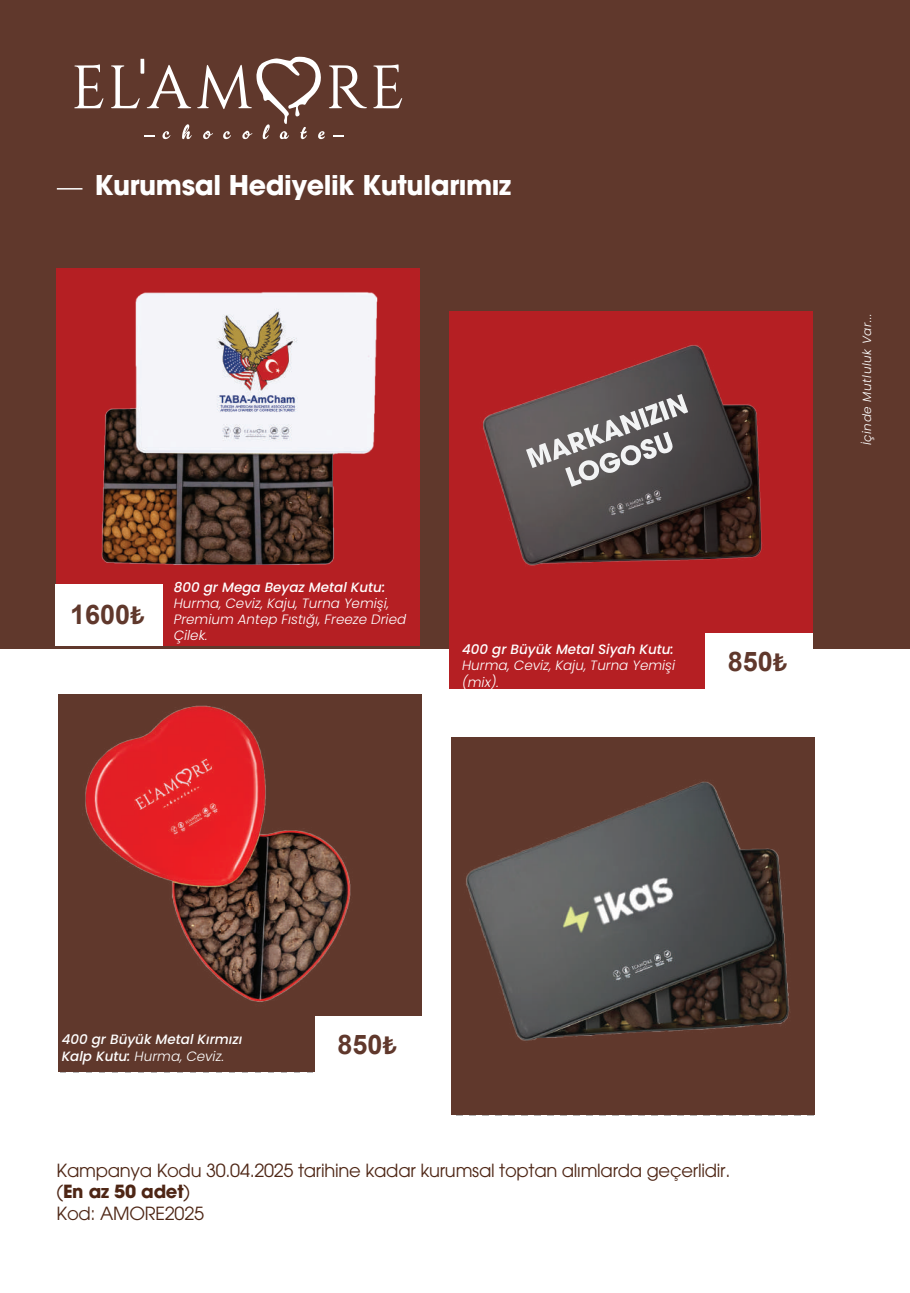
<style>
.page{position:relative;width:910px;height:1293px;background:#fff}
.page>*{position:absolute;margin:0;border:0;box-sizing:border-box;transform-origin:0 0}
.t1{font:700 27px "ITC Avant Garde Pro";letter-spacing:-.015em;color:#fff}
.t2{font:700 27px "Arial";color:#60382c}
.t3{font:18px/21.6px "ITC Avant Garde Pro";letter-spacing:-.015em;color:#4e2615}
.t4{font:italic 300 13.5px/16.2px "Poppins";color:#fff}
.t5{font:italic 500 13.5px/16.2px "Poppins";color:#fff}
.t6{font:italic 300 12px "Poppins";letter-spacing:.05em;color:#fff}
.s1{font-family:"Myriad Pro"}
.s2{font-weight:300}
.s3{font-weight:700}
</style>
<div class="page">
<div style="left:0;top:0;width:910px;height:648px;background:#60382c"></div>
<svg style="left:74px;top:64px;width:29px;height:44px"></svg>
<svg style="left:373px;top:64px;width:29px;height:44px"></svg>
<svg style="left:111px;top:57px;width:256px;height:83px"></svg>
<div style="left:57px;top:268px;width:363px;height:378px;background:#b51f23"></div>
<div style="left:59px;top:694px;width:363px;height:378px;background:#60382c"></div>
<div style="left:449px;top:311px;width:363px;height:377px;background:#b51f23"></div>
<div style="left:451px;top:737px;width:363px;height:378px;background:#60382c"></div>
<img style="left:101px;top:292px;width:274px;height:273px">
<div style="left:56px;top:584px;width:107px;height:61px;background:#fff"></div>
<div style="left:705px;top:633px;width:107px;height:61px;background:#fff"></div>
<img style="left:375px;top:294px;width:438px;height:352px">
<svg style="left:526px;top:394px;width:162px;height:93px"></svg>
<img style="left:85px;top:705px;width:266px;height:297px">
<div style="left:315px;top:1016px;width:107px;height:61px;background:#fff"></div>
<hr style="left:57px;top:188px;width:25px;height:2px;background:#fff">
<img style="left:466px;top:781px;width:324px;height:260px">
<h1 class="t1" style="left:94px;top:167px;width:418px">Kurumsal Hediyelik Kutularımız</h1>
<h1 class="t2" style="left:70px;top:596px;width:77px">1600<span class="s1">₺</span></h1>
<p class="t5" style="left:174px;top:579px;width:213px">800 gr Mega Beyaz Metal Kutu:</p>
<p class="t4" style="left:174px;top:595px;width:234px">Hurma, Ceviz, Kaju, Turna Yemişi,<br>Premium Antep Fıstığı, Freeze Dried<br>Çilek.</p>
<p class="t5" style="left:462px;top:641px;width:213px">400 gr Büyük Metal Siyah Kutu:</p>
<p class="t4" style="left:462px;top:657px;width:215px">Hurma, Ceviz, Kaju, Turna Yemişi (mix).</p>
<h1 class="t2" style="left:728px;top:644px;width:62px">850<span class="s1">₺</span></h1>
<p class="t6" style="left:860px;top:445px;width:133px;rotate:-90deg">İçinde Mutluluk Var...</p>
<p class="t5" style="left:62px;top:1031px;width:182px">400 gr Büyük Metal Kırmızı<br>Kalp Kutu: <span class="s2">Hurma, Ceviz.</span></p>
<h1 class="t2" style="left:337px;top:1026px;width:62px">850<span class="s1">₺</span></h1>
<h2 class="t3" style="left:57px;top:1159px;width:675px">Kampanya Kodu 30.04.2025 tarihine kadar kurumsal toptan alımlarda geçerlidir. (<span class="s3">En az 50 adet</span>)<br>Kod: AMORE2025</h2>
</div>
